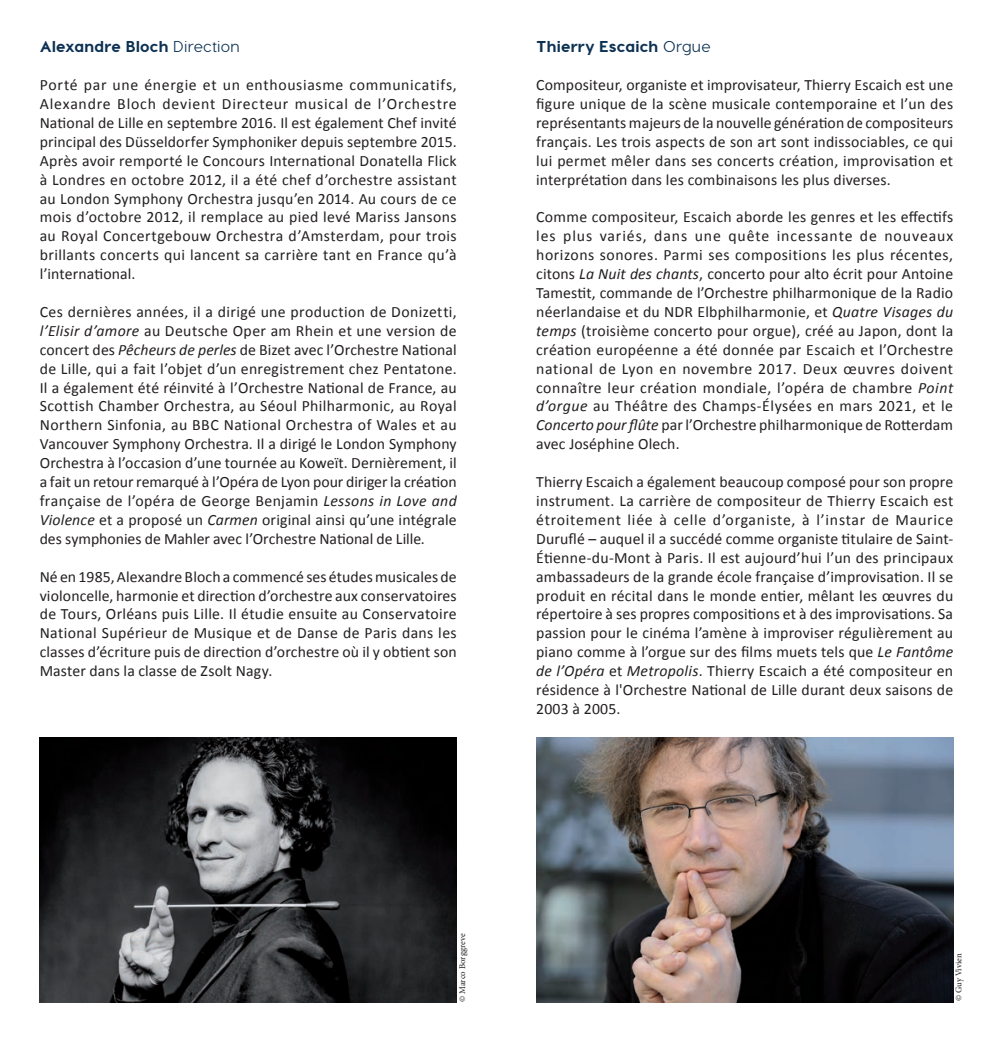
<style>
.page{position:relative;width:993px;height:1042px;background:#fff}
.page>*{position:absolute;margin:0;border:0;box-sizing:border-box;transform-origin:0 0}
.t1{font:15.75px/18.9px "Calibri";letter-spacing:.01em;color:#231f20;text-align:justify}
.t2{font:800 15.75px "Visby CF";letter-spacing:.015em;color:#0c3153}
.t3{font:8.75px "Minion Pro";letter-spacing:-.005em;color:#231f20}
.s1{font-weight:500}
.s2{font-style:italic}
</style>
<div class="page">
<img style="left:536px;top:738px;width:416px;height:264px">
<img style="left:40px;top:738px;width:416px;height:264px">
<p class="t2" style="left:40px;top:37px;width:201px">Alexandre Bloch <span class="s1">Direction</span></p>
<p class="t1" style="left:40px;top:75px;width:418px">Porté par une énergie et un enthousiasme communicatifs, Alexandre Bloch devient Directeur musical de l’Orchestre National de Lille en septembre 2016. Il est également Chef invité principal des Düsseldorfer Symphoniker depuis septembre 2015.<br>Après avoir remporté le Concours International Donatella Flick à Londres en octobre 2012, il a été chef d’orchestre assistant au London Symphony Orchestra jusqu’en 2014. Au cours de ce mois d’octobre 2012, il remplace au pied levé Mariss Jansons au Royal Concertgebouw Orchestra d’Amsterdam, pour trois brillants concerts qui lancent sa carrière tant en France qu’à l’international.</p>
<p class="t1" style="left:40px;top:302px;width:418px">Ces dernières années, il a dirigé une production de Donizetti, <span class="s2">l’Elisir d’amore</span> au Deutsche Oper am Rhein et une version de concert des <span class="s2">Pêcheurs de perles</span> de Bizet avec l’Orchestre National de Lille, qui a fait l’objet d’un enregistrement chez Pentatone.<br>Il a également été réinvité à l’Orchestre National de France, au Scottish Chamber Orchestra, au Séoul Philharmonic, au Royal Northern Sinfonia, au BBC National Orchestra of Wales et au Vancouver Symphony Orchestra. Il a dirigé le London Symphony Orchestra à l’occasion d’une tournée au Koweït. Dernièrement, il a fait un retour remarqué à l’Opéra de Lyon pour diriger la création française de l’opéra de George Benjamin <span class="s2">Lessons in Love and Violence</span> et a proposé un <span class="s2">Carmen</span> original ainsi qu’une intégrale des symphonies de Mahler avec l’Orchestre National de Lille.</p>
<p class="t1" style="left:40px;top:567px;width:418px">Né en 1985, Alexandre Bloch a commencé ses études musicales de violoncelle, harmonie et direction d’orchestre aux conservatoires de Tours, Orléans puis Lille. Il étudie ensuite au Conservatoire National Supérieur de Musique et de Danse de Paris dans les classes d’écriture puis de direction d’orchestre où il y obtient son Master dans la classe de Zsolt Nagy.</p>
<p class="t2" style="left:536px;top:37px;width:176px">Thierry Escaich <span class="s1">Orgue</span></p>
<p class="t1" style="left:536px;top:75px;width:418px">Compositeur, organiste et improvisateur, Thierry Escaich est une figure unique de la scène musicale contemporaine et l’un des représentants majeurs de la nouvelle génération de compositeurs français. Les trois aspects de son art sont indissociables, ce qui lui permet mêler dans ses concerts création, improvisation et interprétation dans les combinaisons les plus diverses.</p>
<p class="t1" style="left:536px;top:208px;width:418px">Comme compositeur, Escaich aborde les genres et les effectifs les plus variés, dans une quête incessante de nouveaux horizons sonores. Parmi ses compositions les plus récentes, citons <span class="s2">La Nuit des chants</span>, concerto pour alto écrit pour Antoine Tamestit, commande de l’Orchestre philharmonique de la Radio néerlandaise et du NDR Elbphilharmonie, et <span class="s2">Quatre Visages du temps</span> (troisième concerto pour orgue), créé au Japon, dont la création européenne a été donnée par Escaich et l’Orchestre national de Lyon en novembre 2017. Deux œuvres doivent connaître leur création mondiale, l’opéra de chambre <span class="s2">Point d’orgue</span> au Théâtre des Champs-Élysées en mars 2021, et le <span class="s2">Concerto pour flûte</span> par l’Orchestre philharmonique de Rotterdam avec Joséphine Olech.</p>
<p class="t1" style="left:536px;top:472px;width:418px">Thierry Escaich a également beaucoup composé pour son propre instrument. La carrière de compositeur de Thierry Escaich est étroitement liée à celle d’organiste, à l’instar de Maurice Duruflé – auquel il a succédé comme organiste titulaire de Saint-Étienne-du-Mont à Paris. Il est aujourd’hui l’un des principaux ambassadeurs de la grande école française d’improvisation. Il se produit en récital dans le monde entier, mêlant les œuvres du répertoire à ses propres compositions et à des improvisations. Sa passion pour le cinéma l’amène à improviser régulièrement au piano comme à l’orgue sur des films muets tels que <span class="s2">Le Fantôme de l’Opéra</span> et <span class="s2">Metropolis</span>. Thierry Escaich a été compositeur en résidence à l'Orchestre National de Lille durant deux saisons de 2003 à 2005.</p>
<p class="t3" style="left:456px;top:1002px;width:70px;rotate:-90deg">© Marco Borggreve</p>
<p class="t3" style="left:952px;top:1001px;width:49px;rotate:-90deg">© Guy Vivien</p>
</div>
